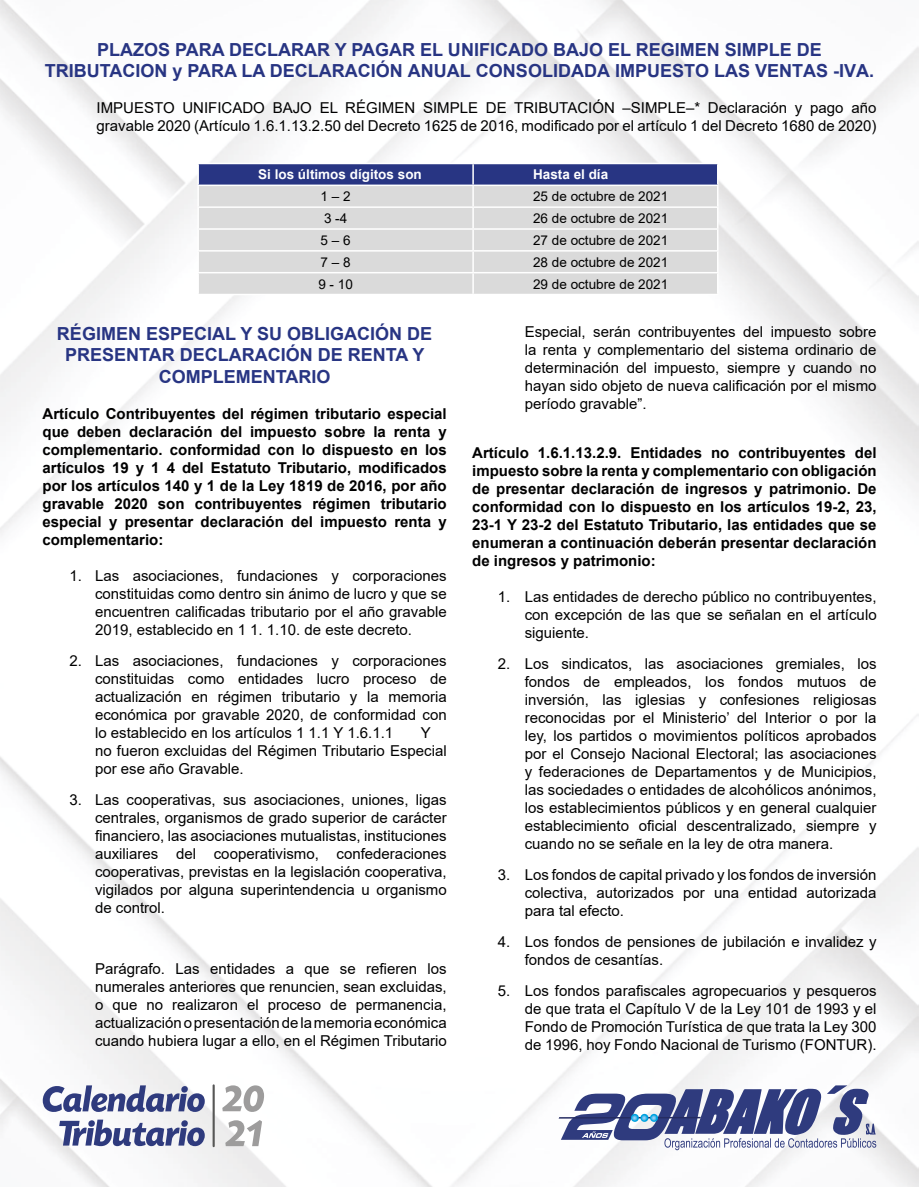
<style>
.page{position:relative;width:919px;height:1187px;background:#fff}
.page>*{position:absolute;margin:0;border:0;box-sizing:border-box;transform-origin:0 0}
.t1{font:700 18px/21.6px "Arial";color:#283583;text-align:center}
.t2{font:15px/18px "Arial";color:#000;text-align:justify}
.t3{font:700 15px/18px "Arial";color:#000;text-align:justify}
.t4{font:13.5px "Arial";color:#000}
.t5{font:700 13.5px "Arial";color:#fff}
</style>
<div class="page">
<img style="left:0;top:0;width:918px;height:1186px">
<svg style="left:558px;top:1085px;width:318px;height:65px"></svg>
<svg style="left:43px;top:1085px;width:162px;height:26px"></svg>
<svg style="left:59px;top:1119px;width:146px;height:26px"></svg>
<svg style="left:222px;top:1085px;width:42px;height:26px"></svg>
<svg style="left:225px;top:1119px;width:37px;height:26px"></svg>
<hr style="left:212px;top:1085px;width:3px;height:60px;background:#575756">
<hr style="left:197px;top:163px;width:276px;height:1px;background:#fff">
<hr style="left:197px;top:164px;width:2px;height:20px;background:#fff">
<hr style="left:197px;top:184px;width:276px;height:2px;background:#fff">
<hr style="left:197px;top:186px;width:2px;height:20px;background:#fff">
<hr style="left:197px;top:206px;width:276px;height:2px;background:#fff">
<hr style="left:197px;top:208px;width:2px;height:20px;background:#fff">
<hr style="left:197px;top:228px;width:276px;height:2px;background:#fff">
<hr style="left:197px;top:230px;width:2px;height:20px;background:#fff">
<hr style="left:197px;top:250px;width:276px;height:1px;background:#fff">
<hr style="left:197px;top:251px;width:2px;height:21px;background:#fff">
<hr style="left:197px;top:272px;width:276px;height:1px;background:#fff">
<hr style="left:197px;top:273px;width:2px;height:21px;background:#fff">
<svg style="left:198px;top:163px;width:520px;height:131px;background:#c1c3cf"></svg>
<hr style="left:197px;top:294px;width:276px;height:1px;background:#fff">
<hr style="left:473px;top:294px;width:245px;height:1px;background:#fff">
<p class="t1" style="left:45px;top:39px;width:831px">PLAZOS PARA DECLARAR Y PAGAR EL UNIFICADO BAJO EL REGIMEN SIMPLE DE<br>TRIBUTACION y PARA LA DECLARACIÓN ANUAL CONSOLIDADA IMPUESTO LAS VENTAS -IVA.</p>
<p class="t2" style="left:97px;top:99px;width:781px">IMPUESTO UNIFICADO BAJO EL RÉGIMEN SIMPLE DE TRIBUTACIÓN –SIMPLE–* Declaración y pago año gravable 2020 (Artículo 1.6.1.13.2.50 del Decreto 1625 de 2016, modificado por el artículo 1 del Decreto 1680 de 2020)</p>
<p class="t5" style="left:258px;top:165px;width:165px">Si los últimos dígitos son</p>
<p class="t5" style="left:533px;top:165px;width:77px">Hasta el día</p>
<p class="t4" style="left:320px;top:187px;width:32px">1 – 2</p>
<p class="t4" style="left:533px;top:187px;width:137px">25 de octubre de 2021</p>
<p class="t4" style="left:324px;top:209px;width:25px">3 -4</p>
<p class="t4" style="left:533px;top:209px;width:137px">26 de octubre de 2021</p>
<p class="t4" style="left:320px;top:231px;width:32px">5 – 6</p>
<p class="t4" style="left:533px;top:231px;width:137px">27 de octubre de 2021</p>
<p class="t4" style="left:320px;top:252px;width:32px">7 – 8</p>
<p class="t4" style="left:533px;top:252px;width:137px">28 de octubre de 2021</p>
<p class="t4" style="left:318px;top:274px;width:36px">9 - 10</p>
<p class="t4" style="left:533px;top:274px;width:137px">29 de octubre de 2021</p>
<p class="t1" style="left:57px;top:323px;width:377px">RÉGIMEN ESPECIAL Y SU OBLIGACIÓN DE<br>PRESENTAR DECLARACIÓN DE RENTA Y<br>COMPLEMENTARIO</p>
<p class="t3" style="left:43px;top:405px;width:405px">Artículo Contribuyentes del régimen tributario especial que deben declaración del impuesto sobre la renta y complementario. conformidad con lo dispuesto en los artículos 19 y 1 4 del Estatuto Tributario, modificados por los artículos 140 y 1 de la Ley 1819 de 2016, por año gravable 2020 son contribuyentes régimen tributario especial y presentar declaración del impuesto renta y complementario:</p>
<p class="t2" style="left:95px;top:566px;width:353px;text-indent:-26px">1. Las asociaciones, fundaciones y corporaciones constituidas como dentro sin ánimo de lucro y que se encuentren calificadas tributario por el año gravable 2019, establecido en 1 1. 1.10. de este decreto.</p>
<p class="t2" style="left:95px;top:651px;width:353px;text-indent:-26px">2. Las asociaciones, fundaciones y corporaciones constituidas como entidades lucro proceso de actualización en régimen tributario y la memoria económica por gravable 2020, de conformidad con lo establecido en los artículos 1 1.1 Y 1.6.1.1</p>
<p class="t2" style="left:524px;top:323px;width:353px">Especial, serán contribuyentes del impuesto sobre la renta y complementario del sistema ordinario de determinación del impuesto, siempre y cuando no hayan sido objeto de nueva calificación por el mismo período gravable”.</p>
<p class="t3" style="left:472px;top:444px;width:406px">Artículo 1.6.1.13.2.9. Entidades no contribuyentes del impuesto sobre la renta y complementario con obligación de presentar declaración de ingresos y patrimonio. De conformidad con lo dispuesto en los artículos 19-2, 23, 23-1 Y 23-2 del Estatuto Tributario, las entidades que se enumeran a continuación deberán presentar declaración de ingresos y patrimonio:</p>
<p class="t2" style="left:524px;top:588px;width:353px;text-indent:-27px">1. Las entidades de derecho público no contribuyentes, con excepción de las que se señalan en el artículo siguiente.</p>
<p class="t2" style="left:524px;top:654px;width:353px;text-indent:-27px">2. Los sindicatos, las asociaciones gremiales, los fondos de empleados, los fondos mutuos de inversión, las iglesias y confesiones religiosas reconocidas por el Ministerio’ del Interior o por la ley, los partidos o movimientos políticos aprobados por el Consejo Nacional Electoral; las asociaciones y federaciones de Departamentos y de Municipios, las sociedades o entidades de alcohólicos anónimos, los establecimientos públicos y en general cualquier establecimiento oficial descentralizado, siempre y cuando no se señale en la ley de otra manera.</p>
<p class="t2" style="left:524px;top:865px;width:353px;text-indent:-27px">3. Los fondos de capital privado y los fondos de inversión colectiva, autorizados por una entidad autorizada para tal efecto.</p>
<p class="t2" style="left:524px;top:932px;width:353px;text-indent:-27px">4. Los fondos de pensiones de jubilación e invalidez y fondos de cesantías.</p>
<p class="t2" style="left:524px;top:981px;width:353px;text-indent:-27px">5. Los fondos parafiscales agropecuarios y pesqueros de que trata el Capítulo V de la Ley 101 de 1993 y el Fondo de Promoción Turística de que trata la Ley 300 de 1996, hoy Fondo Nacional de Turismo (FONTUR).</p>
<p class="t2" style="left:95px;top:723px;width:353px;text-align:left;text-indent:325px">Y no fueron excluidas del Régimen Tributario Especial por ese año Gravable.</p>
<p class="t2" style="left:95px;top:790px;width:353px;text-indent:-26px">3. Las cooperativas, sus asociaciones, uniones, ligas centrales, organismos de grado superior de carácter financiero, las asociaciones mutualistas, instituciones auxiliares del cooperativismo, confederaciones cooperativas, previstas en la legislación cooperativa, vigilados por alguna superintendencia u organismo de control.</p>
<p class="t2" style="left:95px;top:959px;width:353px">Parágrafo. Las entidades a que se refieren los numerales anteriores que renuncien, sean excluidas, o que no realizaron el proceso de permanencia, actualización o presentación de la memoria económica cuando hubiera lugar a ello, en el Régimen Tributario</p>
</div>
